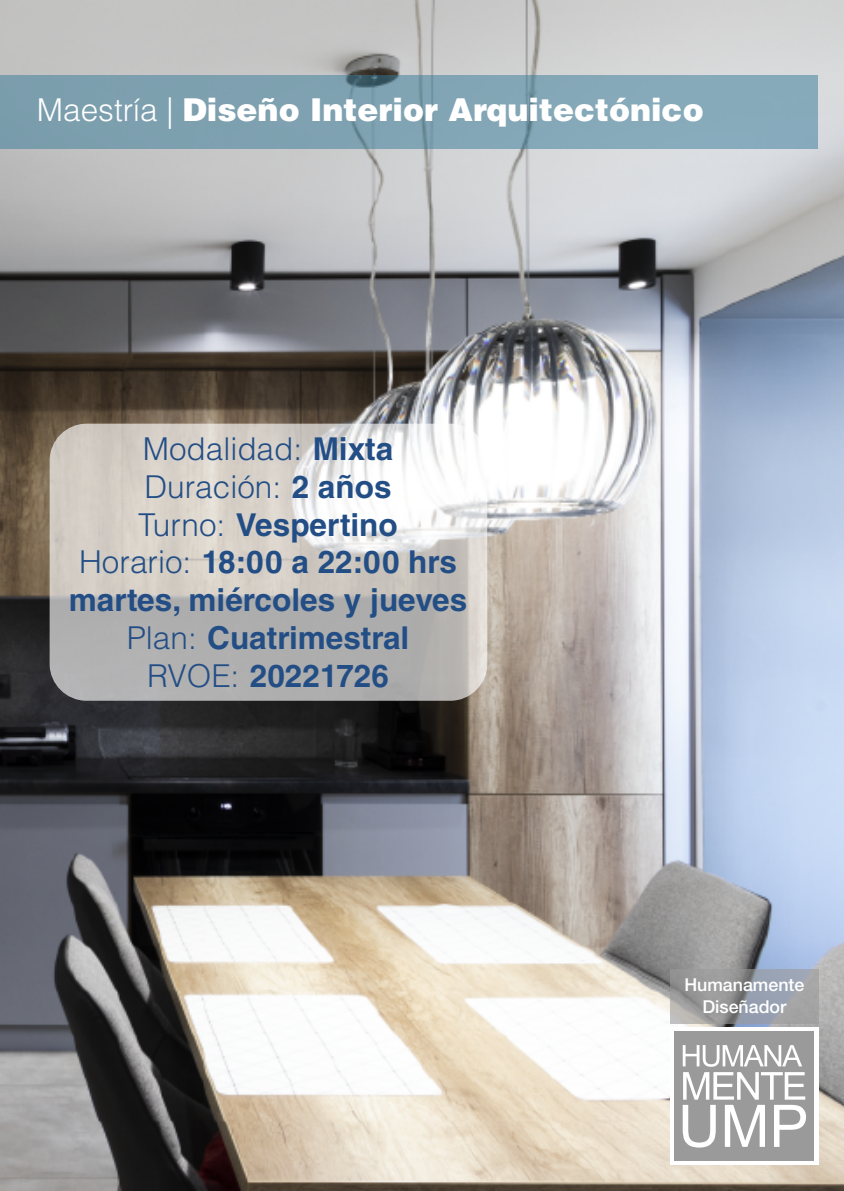
<style>
.page{position:relative;width:844px;height:1191px;background:#fff}
.page>*{position:absolute;margin:0;border:0;box-sizing:border-box;transform-origin:0 0}
.t1{font:700 31.5px/37.8px "Helvetica LT Std";color:#234e85;text-align:center}
.t2{font:900 31.5px "Helvetica LT Std";color:#fff}
.t3{font:500 17.85px/21.3px "Helvetica Neue LT Std";color:#fff;text-align:center}
.s1{font-weight:300}
</style>
<div class="page">
<img style="left:0;top:0;width:843px;height:1191px">
<svg style="left:50px;top:424px;width:437px;height:277px;background:#ccc9c5"></svg>
<svg style="left:669px;top:969px;width:149px;height:55px;background:#9a9ca1"></svg>
<div style="left:669px;top:1027px;width:149px;height:138px;background:#fff"></div>
<div style="left:674px;top:1031px;width:140px;height:129px;background:#9b9a9a"></div>
<svg style="left:682px;top:1045px;width:120px;height:21px"></svg>
<svg style="left:682px;top:1072px;width:123px;height:75px"></svg>
<div style="left:0;top:75px;width:818px;height:74px;background:#80a3b3"></div>
<p class="t2" style="left:37px;top:89px;width:668px"><span class="s1">Maestría |</span> Diseño Interior Arquitectónico</p>
<p class="t1" style="left:69px;top:429px;width:400px"><span class="s1">Modalidad:</span> Mixta<br><span class="s1">Duración:</span> 2 años<br><span class="s1">Turno:</span> Vespertino<br><span class="s1">Horario:</span> 18:00 a 22:00 hrs martes, miércoles y jueves<br><span class="s1">Plan:</span> Cuatrimestral<br><span class="s1">RVOE:</span> 20221726</p>
<p class="t3" style="left:684px;top:974px;width:121px">Humanamente<br>Diseñador</p>
</div>
